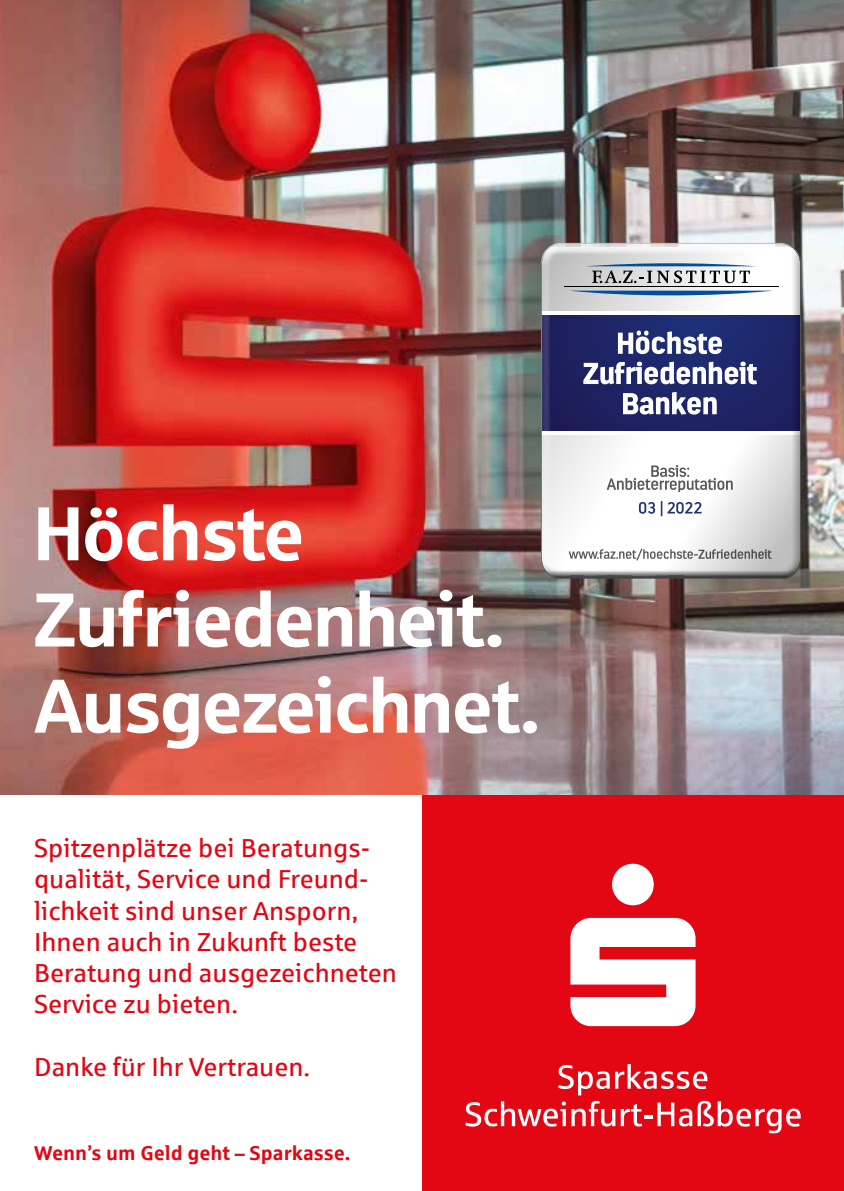
<style>
.page{position:relative;width:844px;height:1191px;background:#fff}
.page>*{position:absolute;margin:0;border:0;box-sizing:border-box;transform-origin:0 0}
.t1{font:76.12px/86.1px "Sparkasse Head";color:#fff}
.t2{font:26.07px/31.3px "Sparkasse Rg";color:#e30613}
.t3{font:700 19.95px "Sparkasse Rg";color:#e30613}
</style>
<div class="page">
<div style="left:422px;top:777px;width:421px;height:414px;background:#e30613"></div>
<img style="left:0;top:0;width:843px;height:794px">
<svg style="left:570px;top:863px;width:125px;height:163px"></svg>
<svg style="left:465px;top:1064px;width:335px;height:69px"></svg>
<img style="left:562px;top:243px;width:228px;height:1px">
<img style="left:549px;top:575px;width:243px;height:4px">
<img style="left:540px;top:245px;width:260px;height:330px">
<img style="left:542px;top:434px;width:5px;height:138px">
<svg style="left:784px;top:244px;width:6px;height:3px"></svg>
<img style="left:790px;top:247px;width:9px;height:16px">
<img style="left:562px;top:244px;width:222px;height:1px">
<svg style="left:551px;top:243px;width:11px;height:2px"></svg>
<img style="left:569px;top:548px;width:203px;height:12px">
<img style="left:652px;top:463px;width:38px;height:12px">
<img style="left:607px;top:476px;width:126px;height:15px">
<img style="left:639px;top:499px;width:63px;height:16px">
<svg style="left:569px;top:291px;width:203px;height:4px"></svg>
<hr style="left:563px;top:286px;width:215px;height:1px;background:#000">
<svg style="left:585px;top:263px;width:171px;height:20px"></svg>
<svg style="left:622px;top:392px;width:94px;height:22px"></svg>
<svg style="left:583px;top:362px;width:173px;height:22px"></svg>
<svg style="left:617px;top:330px;width:104px;height:24px"></svg>
<img style="left:599px;top:548px;width:172px;height:12px">
<img style="left:638px;top:501px;width:63px;height:15px">
<img style="left:606px;top:478px;width:126px;height:14px">
<img style="left:651px;top:465px;width:38px;height:12px">
<h1 class="t1" style="left:34px;top:488px;width:506px">Höchste<br>Zufriedenheit.<br>Ausgezeichnet.</h1>
<p class="t2" style="left:34px;top:831px;width:364px">Spitzenplätze bei Beratungs&shy;qualität, Service und Freund&shy;lichkeit sind unser Ansporn,<br>Ihnen auch in Zukunft beste<br>Beratung und ausgezeichneten<br>Service zu bieten.</p>
<p class="t2" style="left:34px;top:1050px;width:277px">Danke für Ihr Vertrauen.</p>
<p class="t3" style="left:34px;top:1140px;width:318px">Wenn’s um Geld geht – Sparkasse.</p>
</div>
